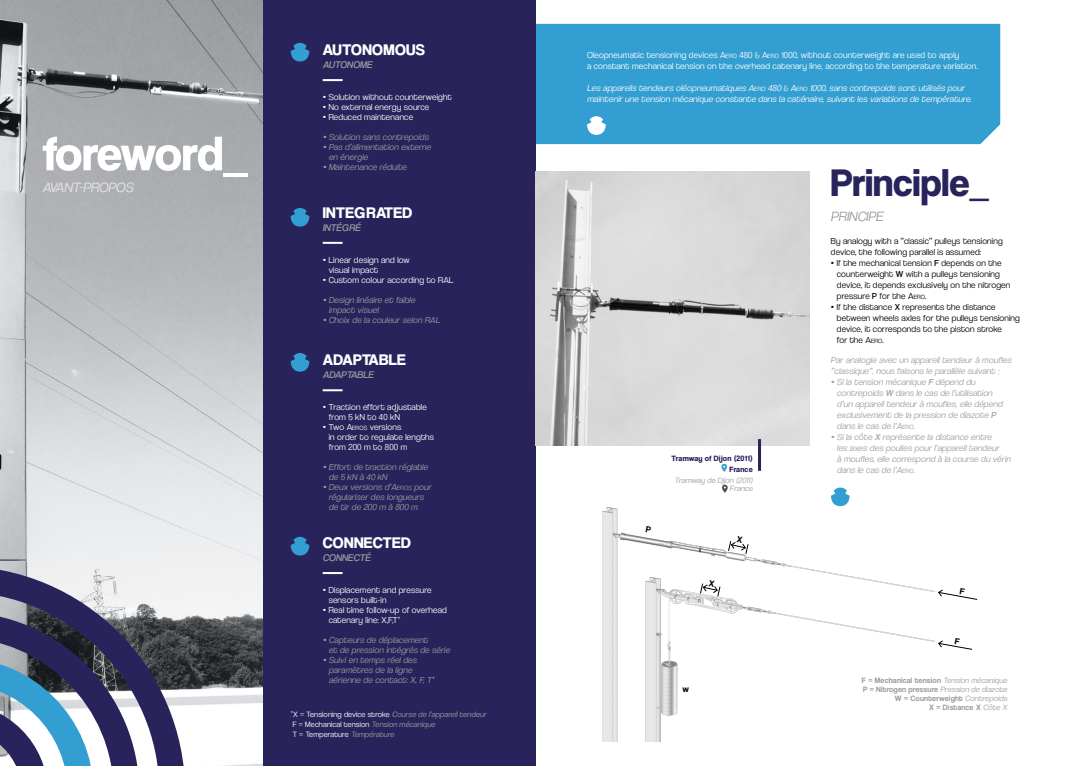
<style>
.page{position:relative;width:1072px;height:766px;background:#fff}
.page>*{position:absolute;margin:0;border:0;box-sizing:border-box;transform-origin:0 0}
.t1{font:700 50px "Coolvetica Rg";letter-spacing:-.025em;color:#fff}
.t2{font:700 40px "Coolvetica Rg";color:#29235c}
.t3{font:700 16px "Coolvetica Rg";letter-spacing:.025em;color:#fff}
.t4{font:italic 14px "Coolvetica Lt";letter-spacing:.025em;color:#fff}
.t5{font:italic 14px "Coolvetica Lt";letter-spacing:.025em;color:#9d9d9c}
.t6{font:italic 10px "Coolvetica Bk";letter-spacing:.025em;color:#9d9d9c}
.t7{font:9.2px "Coolvetica Rg";color:#000}
.t8{font:italic 9px/10px "Coolvetica Lt";letter-spacing:.025em;color:#9d9d9c}
.t9{font:9px/10px "Coolvetica Lt";letter-spacing:.025em;color:#fff}
.t10{font:9px/11px "Coolvetica Lt";letter-spacing:.025em;color:#000}
.t11{font:italic 9px/11px "Coolvetica Lt";letter-spacing:.025em;color:#fff}
.t12{font:8px/9px "Coolvetica Rg";letter-spacing:.025em;color:#9d9d9c;text-align:right}
.t13{font:8px/10px "Coolvetica Lt";letter-spacing:.025em;color:#fff}
.t14{font:700 8px/10.8px "Coolvetica Rg";letter-spacing:.025em;color:#29235c;text-align:right}
.t15{font:italic 8px/8px "Coolvetica Lt";letter-spacing:.025em;color:#9d9d9c;text-align:right}
.s1{font-size:6.3px}
.s2{font-style:italic;color:#9d9d9c}
.s3{font-family:"Coolvetica Bk"}
.s4{font-family:"Coolvetica Lt";font-style:italic}
</style>
<div class="page">
<img style="left:0;top:0;width:263px;height:765px">
<div style="left:263px;top:0;width:273px;height:765px;background:#29235c"></div>
<svg style="left:0;top:566px;width:185px;height:199px"></svg>
<svg style="left:0;top:611px;width:139px;height:154px"></svg>
<svg style="left:323px;top:79px;width:19px;height:2px"></svg>
<svg style="left:323px;top:242px;width:19px;height:2px"></svg>
<svg style="left:323px;top:389px;width:19px;height:2px"></svg>
<svg style="left:323px;top:572px;width:19px;height:2px"></svg>
<svg style="left:290px;top:43px;width:20px;height:18px"></svg>
<svg style="left:290px;top:208px;width:20px;height:18px"></svg>
<svg style="left:290px;top:353px;width:20px;height:18px"></svg>
<svg style="left:290px;top:536px;width:20px;height:19px"></svg>
<svg style="left:831px;top:487px;width:19px;height:13px"></svg>
<img style="left:536px;top:171px;width:273px;height:274px">
<div style="left:536px;top:24px;width:464px;height:120px;background:#339ed1"></div>
<svg style="left:586px;top:116px;width:20px;height:19px"></svg>
<hr style="left:758px;top:439px;width:3px;height:31px;background:#29235c">
<svg style="left:721px;top:463px;width:6px;height:9px"></svg>
<svg style="left:722px;top:484px;width:5px;height:8px"></svg>
<img style="left:602px;top:500px;width:332px;height:241px">
<svg style="left:938px;top:640px;width:34px;height:9px"></svg>
<svg style="left:938px;top:589px;width:39px;height:10px"></svg>
<svg style="left:728px;top:536px;width:20px;height:18px"></svg>
<svg style="left:700px;top:579px;width:20px;height:17px"></svg>
<svg style="left:645px;top:525px;width:6px;height:7px"></svg>
<h1 class="t1" style="left:43px;top:124px;width:206px">foreword_</h1>
<h3 class="t4" style="left:43px;top:179px;width:92px">AVANT-PROPOS</h3>
<h3 class="t3" style="left:323px;top:40px;width:104px">AUTONOMOUS</h3>
<p class="t6" style="left:323px;top:59px;width:51px">AUTONOME</p>
<p class="t9" style="left:323px;top:92px;width:130px">• Solution without counterweight</p>
<p class="t9" style="left:323px;top:102px;width:108px">• No external energy source</p>
<p class="t9" style="left:323px;top:112px;width:92px">• Reduced maintenance</p>
<p class="t8" style="left:323px;top:132px;width:107px">• Solution sans contrepoids</p>
<p class="t8" style="left:329px;top:142px;width:104px;text-indent:-6px">• Pas d’alimentation externe en énergie</p>
<p class="t8" style="left:323px;top:162px;width:85px">• Maintenance réduite</p>
<h3 class="t3" style="left:323px;top:203px;width:91px">INTEGRATED</h3>
<p class="t6" style="left:323px;top:221px;width:39px">INTÉGRÉ</p>
<p class="t9" style="left:329px;top:254px;width:83px;text-indent:-6px">• Linear design and low visual impact</p>
<p class="t9" style="left:323px;top:274px;width:132px">• Custom colour according to RAL</p>
<p class="t8" style="left:329px;top:294px;width:88px;text-indent:-6px">• Design linéaire et faible impact visuel</p>
<p class="t8" style="left:323px;top:314px;width:119px">• Choix de la couleur selon RAL</p>
<h3 class="t3" style="left:323px;top:350px;width:85px">ADAPTABLE</h3>
<p class="t6" style="left:323px;top:369px;width:52px">ADAPTABLE</p>
<p class="t9" style="left:329px;top:402px;width:100px;text-indent:-6px">• Traction effort adjustable from 5 kN to 40 kN</p>
<p class="t9" style="left:329px;top:422px;width:107px;text-indent:-6px">• Two A<span class="s1">EROS</span> versions<br>in order to regulate lengths from 200 m to 800 m</p>
<p class="t8" style="left:329px;top:462px;width:101px;text-indent:-6px">• Effort de traction réglable de 5 kN à 40 kN</p>
<p class="t8" style="left:329px;top:482px;width:104px;text-indent:-6px">• Deux versions d’A<span class="s1">EROS</span> pour régulariser des longueurs de tir de 200 m à 800 m</p>
<h3 class="t3" style="left:323px;top:533px;width:90px">CONNECTED</h3>
<p class="t6" style="left:323px;top:551px;width:49px">CONNECTÉ</p>
<p class="t9" style="left:329px;top:584px;width:104px;text-indent:-6px">• Displacement and pressure sensors built-in</p>
<p class="t9" style="left:329px;top:604px;width:120px;text-indent:-6px">• Real time follow-up of overhead catenary line: X,F,T<sup>*</sup></p>
<p class="t8" style="left:329px;top:634px;width:123px;text-indent:-6px">• Capteurs de déplacement<br>et de pression intégrés de série</p>
<p class="t8" style="left:329px;top:654px;width:107px;text-indent:-6px">• Suivi en temps réel des paramètres de la ligne aérienne de contact: X, F, T<sup>*</sup></p>
<p class="t13" style="left:291px;top:708px;width:197px"><sup>*</sup>X = Tensioning device stroke <span class="s2">Course de l’appareil tendeur<br></span>F = Mechanical tension <span class="s2">Tension mécanique<br></span>T = Temperature <span class="s2">Température</span></p>
<p class="t9" style="left:587px;top:49px;width:392px;line-height:11px">Oleopneumatic tensioning devices A<span class="s1">ERO</span> 480 &amp; A<span class="s1">ERO</span> 1000, without counterweight are used to apply<br>a constant mechanical tension on the overhead catenary line, according to the temperature variation.</p>
<p class="t11" style="left:587px;top:82px;width:386px">Les appareils tendeurs oléopneumatiques A<span class="s1">ERO</span> 480 &amp; A<span class="s1">ERO</span> 1000, sans contrepoids sont utilisés pour maintenir une tension mécanique constante dans la caténaire, suivant les variations de température.</p>
<p class="t14" style="left:671px;top:453px;width:83px">Tramway of Dijon (2011)<br>France</p>
<p class="t15" style="left:674px;top:476px;width:79px">Tramway de Dijon (2011)<br>France</p>
<p class="t7" style="left:682px;top:683px;width:8px">w</p>
<h2 class="t2" style="left:831px;top:159px;width:160px">Principle_</h2>
<h3 class="t5" style="left:831px;top:208px;width:54px">PRINCIPE</h3>
<p class="t10" style="left:831px;top:235px;width:173px">By analogy with a “classic” pulleys tensioning device, the following parallel is assumed:</p>
<p class="t10" style="left:837px;top:257px;width:175px;text-indent:-6px">• If the mechanical tension <span class="s3">F</span> depends on the counterweight <span class="s3">W</span> with a pulleys tensioning device, it depends exclusively on the nitrogen pressure <span class="s3">P</span> for the A<span class="s1">ERO</span>.</p>
<p class="t10" style="left:836px;top:301px;width:184px;text-indent:-6px">• If the distance <span class="s3">X</span> represents the distance between wheels axles for the pulleys tensioning device, it corresponds to the piston stroke<br>for the A<span class="s1">ERO</span>.</p>
<p class="t8" style="left:831px;top:354px;width:182px;line-height:11px">Par analogie avec un appareil tendeur à moufles “classique”, nous faisons le parallèle suivant :</p>
<p class="t8" style="left:837px;top:376px;width:167px;line-height:11px;text-indent:-6px">• Si la tension mécanique <span class="s3">F</span> dépend du contrepoids <span class="s3">W</span> dans le cas de l’utilisation d’un appareil tendeur à moufles, elle dépend exclusivement de la pression de diazote <span class="s3">P </span>dans le cas de l’A<span class="s1">ERO</span>.</p>
<p class="t8" style="left:836px;top:431px;width:175px;line-height:11px;text-indent:-6px">• Si la côte <span class="s3">X</span> représente la distance entre<br>les axes des poulies pour l’appareil tendeur<br>à moufles, elle correspond à la course du vérin dans le cas de l’A<span class="s1">ERO</span>.</p>
<p class="t12" style="left:862px;top:675px;width:147px">F = Mechanical tension <span class="s4">Tension mécanique </span>P = Nitrogen pressure <span class="s4">Pression de diazote </span>W = Counterweight <span class="s4">Contrepoids<br></span>X = Distance X <span class="s4">Côte X</span></p>
</div>
